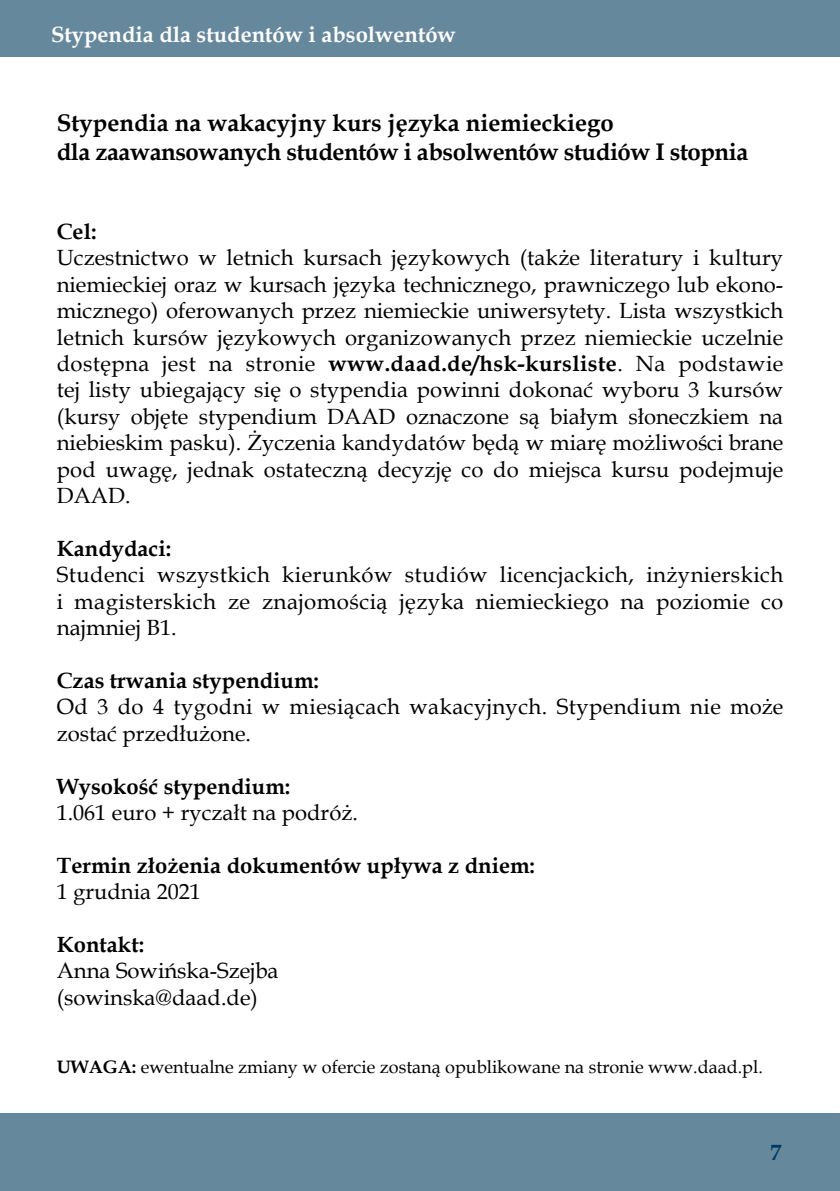
<style>
.page{position:relative;width:840px;height:1191px;background:#fff}
.page>*{position:absolute;margin:0;border:0;box-sizing:border-box;transform-origin:0 0}
.t1{font:700 24px/28.8px "Book Antiqua";letter-spacing:-.02em;color:#000}
.t2{font:22px/26.4px "Book Antiqua";letter-spacing:.01em;color:#000;text-align:justify}
.t3{font:700 22px "Book Antiqua";color:#000}
.Heading_1{font:700 22px "Book Antiqua";color:#fff}
.Heading_1-2{font:700 22px "Book Antiqua";color:#003a5d}
.t4{font:18px "Book Antiqua";color:#000}
.s1{font-weight:700}
</style>
<div class="page">
<div style="left:0;top:0;width:839px;height:57px;background:#66889d"></div>
<div style="left:0;top:1113px;width:839px;height:78px;background:#66889d"></div>
<p class="Heading_1" style="left:51px;top:20px;width:406px">Stypendia dla studentów i absolwentów</p>
<p class="t1" style="left:57px;top:108px;width:692px">Stypendia na wakacyjny kurs języka niemieckiego<br>dla zaawansowanych studentów i absolwentów studiów I stopnia</p>
<p class="t3" style="left:57px;top:216px;width:41px">Cel:</p>
<p class="t2" style="left:57px;top:244px;width:727px">Uczestnictwo w letnich kursach językowych (także literatury i kultury niemieckiej oraz w kursach języka technicznego, prawniczego lub ekono&shy;micznego) oferowanych przez niemieckie uniwersytety. Lista wszystkich letnich kursów językowych organizowanych przez niemieckie uczelnie dostępna jest na stronie <span class="s1">www.daad.de/hsk-kursliste</span>. Na podstawie tej listy ubiegający się o stypendia powinni dokonać wyboru 3 kursów (kursy objęte stypendium DAAD oznaczone są białym słoneczkiem na niebieskim pasku). Życzenia kandydatów będą w miarę możliwości brane pod uwagę, jednak ostateczną decyzję co do miejsca kursu podejmuje DAAD.</p>
<p class="t3" style="left:57px;top:533px;width:116px">Kandydaci:</p>
<p class="t2" style="left:57px;top:561px;width:727px">Studenci wszystkich kierunków studiów licencjackich, inżynierskich i magisterskich ze znajomością języka niemieckiego na poziomie co najmniej B1.</p>
<p class="t3" style="left:57px;top:665px;width:264px">Czas trwania stypendium:</p>
<p class="t2" style="left:57px;top:693px;width:727px">Od 3 do 4 tygodni w miesiącach wakacyjnych. Stypendium nie może zostać przedłużone.</p>
<p class="t3" style="left:57px;top:771px;width:235px">Wysokość stypendium:</p>
<p class="t2" style="left:57px;top:798px;width:302px">1.061 euro + ryczałt na podróż.</p>
<p class="t3" style="left:57px;top:850px;width:479px">Termin złożenia dokumentów upływa z dniem:</p>
<p class="t2" style="left:57px;top:878px;width:145px">1 grudnia 2021</p>
<p class="t3" style="left:57px;top:929px;width:89px">Kontakt:</p>
<p class="t2" style="left:57px;top:957px;width:223px">Anna Sowińska-Szejba</p>
<p class="t2" style="left:57px;top:983px;width:202px">(sowinska@daad.de)</p>
<p class="t4" style="left:57px;top:1054px;width:707px"><span class="s1">UWAGA:</span> ewentualne zmiany w ofercie zostaną opublikowane na stronie www.daad.pl.</p>
<p class="Heading_1-2" style="left:769px;top:1137px;width:12px">7</p>
</div>
